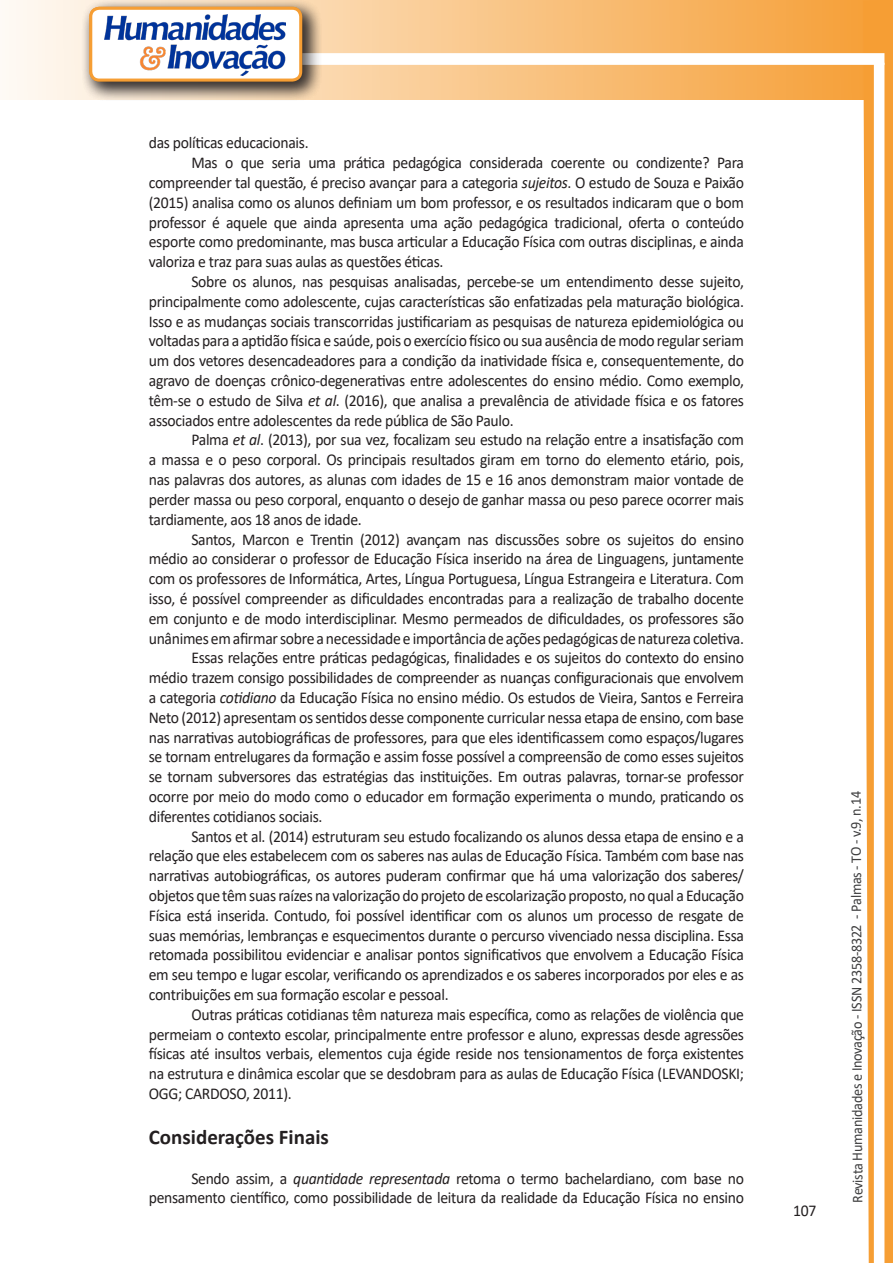
<style>
.page{position:relative;width:893px;height:1263px;background:#fff}
.page>*{position:absolute;margin:0;border:0;box-sizing:border-box;transform-origin:0 0}
.Titulo_2{font:700 21px "Calibri";color:#231f20}
.texto{font:16.5px/19.8px "Calibri";letter-spacing:-.02em;color:#231f20;text-align:justify;scale:.95 1}
.t1{font:15px "Calibri";letter-spacing:-.025em;color:#3e3e3f;scale:.95 1}
.s1{font-style:italic}
</style>
<div class="page">
<svg style="left:5px;top:0;width:858px;height:100px;background:#f9c484"></svg>
<div style="left:302px;top:53px;width:582px;height:12px;background:#fff;border:2px solid #fff"></div>
<svg style="left:863px;top:0;width:30px;height:1263px"></svg>
<div style="left:81px;top:0;width:241px;height:102px;background:#231f20;opacity:.75"></div>
<svg style="left:91px;top:8px;width:210px;height:72px"></svg>
<div style="left:89px;top:7px;width:213px;height:75px;border:3px solid #f69e34;border-radius:9px"></div>
<p class="texto" style="left:149px;top:133px;width:170px">das políticas educacionais.</p>
<p class="texto" style="left:149px;top:152px;width:628px;text-indent:43px">Mas o que seria uma prática pedagógica considerada coerente ou condizente? Para compreender tal questão, é preciso avançar para a categoria <span class="s1">sujeitos</span>. O estudo de Souza e Paixão (2015) analisa como os alunos definiam um bom professor, e os resultados indicaram que o bom professor é aquele que ainda apresenta uma ação pedagógica tradicional, oferta o conteúdo esporte como predominante, mas busca articular a Educação Física com outras disciplinas, e ainda valoriza e traz para suas aulas as questões éticas.</p>
<p class="texto" style="left:149px;top:271px;width:628px;text-indent:43px">Sobre os alunos, nas pesquisas analisadas, percebe-se um entendimento desse sujeito, principalmente como adolescente, cujas características são enfatizadas pela maturação biológica.<br>Isso e as mudanças sociais transcorridas justificariam as pesquisas de natureza epidemiológica ou voltadas para a aptidão física e saúde, pois o exercício físico ou sua ausência de modo regular seriam um dos vetores desencadeadores para a condição da inatividade física e, consequentemente, do agravo de doenças crônico-degenerativas entre adolescentes do ensino médio. Como exemplo, têm-se o estudo de Silva <span class="s1">et al</span>. (2016), que analisa a prevalência de atividade física e os fatores associados entre adolescentes da rede pública de São Paulo.</p>
<p class="texto" style="left:149px;top:430px;width:628px;text-indent:43px">Palma <span class="s1">et al</span>. (2013), por sua vez, focalizam seu estudo na relação entre a insatisfação com a massa e o peso corporal. Os principais resultados giram em torno do elemento etário, pois, nas palavras dos autores, as alunas com idades de 15 e 16 anos demonstram maior vontade de perder massa ou peso corporal, enquanto o desejo de ganhar massa ou peso parece ocorrer mais tardiamente, aos 18 anos de idade.</p>
<p class="texto" style="left:149px;top:529px;width:628px;text-indent:43px">Santos, Marcon e Trentin (2012) avançam nas discussões sobre os sujeitos do ensino médio ao considerar o professor de Educação Física inserido na área de Linguagens, juntamente com os professores de Informática, Artes, Língua Portuguesa, Língua Estrangeira e Literatura. Com isso, é possível compreender as dificuldades encontradas para a realização de trabalho docente em conjunto e de modo interdisciplinar. Mesmo permeados de dificuldades, os professores são unânimes em afirmar sobre a necessidade e importância de ações pedagógicas de natureza coletiva.</p>
<p class="texto" style="left:149px;top:647px;width:628px;text-indent:43px">Essas relações entre práticas pedagógicas, finalidades e os sujeitos do contexto do ensino médio trazem consigo possibilidades de compreender as nuanças configuracionais que envolvem a categoria <span class="s1">cotidiano</span> da Educação Física no ensino médio. Os estudos de Vieira, Santos e Ferreira Neto (2012) apresentam os sentidos desse componente curricular nessa etapa de ensino, com base nas narrativas autobiográficas de professores, para que eles identificassem como espaços/lugares se tornam entrelugares da formação e assim fosse possível a compreensão de como esses sujeitos se tornam subversores das estratégias das instituições. Em outras palavras, tornar-se professor ocorre por meio do modo como o educador em formação experimenta o mundo, praticando os diferentes cotidianos sociais.</p>
<p class="texto" style="left:149px;top:826px;width:628px;text-indent:43px">Santos et al. (2014) estruturam seu estudo focalizando os alunos dessa etapa de ensino e a relação que eles estabelecem com os saberes nas aulas de Educação Física. Também com base nas narrativas autobiográficas, os autores puderam confirmar que há uma valorização dos saberes/ objetos que têm suas raízes na valorização do projeto de escolarização proposto, no qual a Educação Física está inserida. Contudo, foi possível identificar com os alunos um processo de resgate de suas memórias, lembranças e esquecimentos durante o percurso vivenciado nessa disciplina. Essa retomada possibilitou evidenciar e analisar pontos significativos que envolvem a Educação Física em seu tempo e lugar escolar, verificando os aprendizados e os saberes incorporados por eles e as contribuições em sua formação escolar e pessoal.</p>
<p class="texto" style="left:149px;top:1004px;width:628px;text-indent:43px">Outras práticas cotidianas têm natureza mais específica, como as relações de violência que permeiam o contexto escolar, principalmente entre professor e aluno, expressas desde agressões físicas até insultos verbais, elementos cuja égide reside nos tensionamentos de força existentes na estrutura e dinâmica escolar que se desdobram para as aulas de Educação Física (LEVANDOSKI; OGG; CARDOSO, 2011).</p>
<p class="Titulo_2" style="left:149px;top:1122px;width:182px">Considerações Finais</p>
<p class="texto" style="left:149px;top:1168px;width:628px;text-align:right">Sendo assim, a <span class="s1">quantidade representada</span> retoma o termo bachelardiano, com base no pensamento científico, como possibilidade de leitura da realidade da Educação Física no ensino</p>
<p class="texto" style="left:793px;top:1200px;width:26px">107</p>
<p class="t1" style="left:846px;top:1203px;width:435px;rotate:-90deg">Revista Humanidades e Inovação - ISSN 2358-8322 - Palmas - TO - v.9, n.14</p>
</div>
